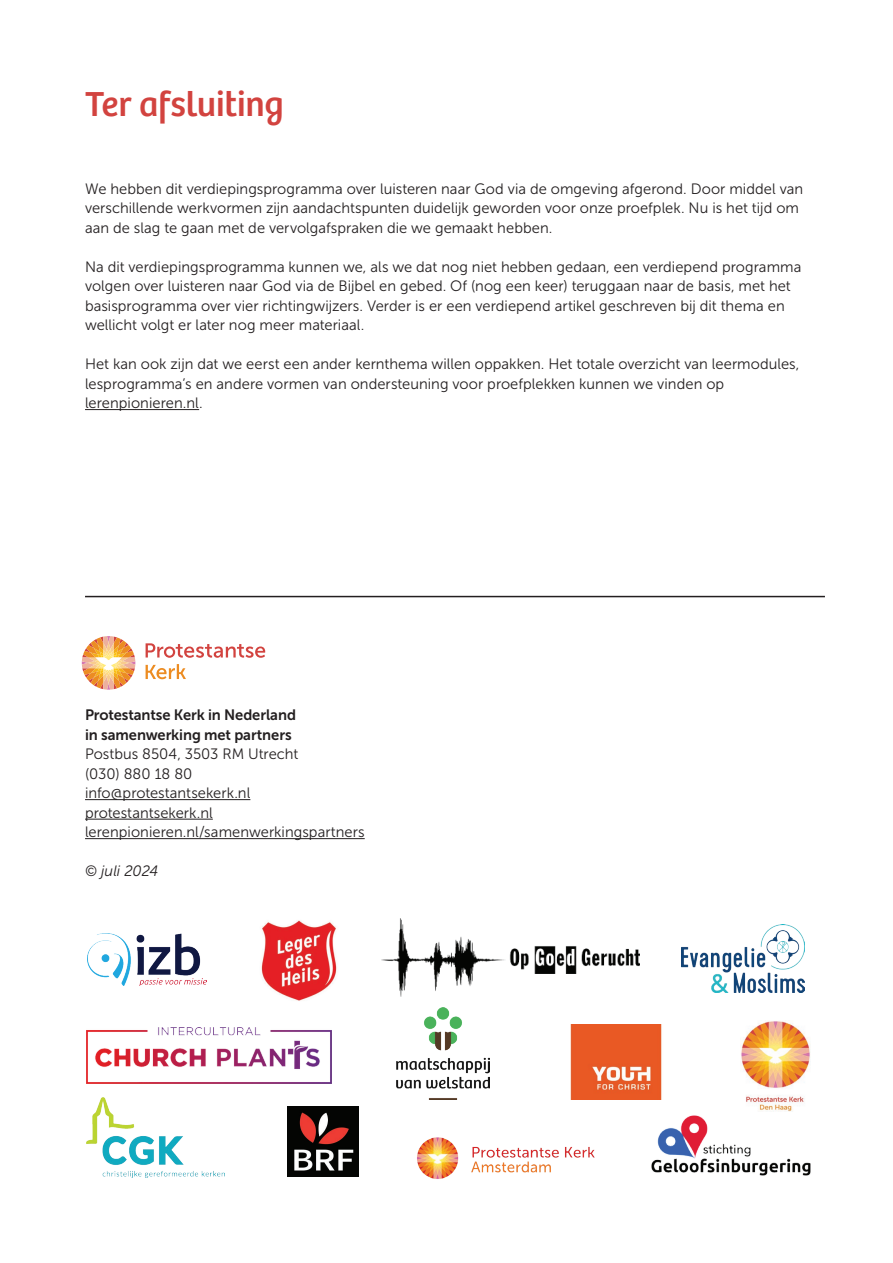
<style>
.page{position:relative;width:893px;height:1263px;background:#fff}
.page>*{position:absolute;margin:0;border:0;box-sizing:border-box;transform-origin:0 0}
.t1{font:36px "Bree";letter-spacing:-.01em;color:#d2433f}
.t2{font:15px/19.5px "Museo Sans 300";letter-spacing:.005em;color:#231f20}
.t3{font:15px/19.5px "Museo Sans 700";letter-spacing:-.005em;color:#231f20}
.t4{font:italic 15px "Museo Sans 300";letter-spacing:-.005em;color:#231f20}
.s1{font-style:normal}
</style>
<div class="page">
<hr style="left:85px;top:409px;width:114px;height:1px;background:#231f20">
<hr style="left:85px;top:799px;width:165px;height:1px;background:#231f20">
<hr style="left:85px;top:819px;width:128px;height:1px;background:#231f20">
<hr style="left:85px;top:838px;width:280px;height:1px;background:#231f20">
<svg style="left:146px;top:643px;width:119px;height:15px"></svg>
<svg style="left:146px;top:664px;width:40px;height:15px"></svg>
<svg style="left:82px;top:636px;width:53px;height:54px"></svg>
<hr style="left:85px;top:596px;width:740px;height:1px;background:#231f20">
<img style="left:570px;top:1024px;width:92px;height:76px">
<img style="left:651px;top:1115px;width:160px;height:61px">
<img style="left:397px;top:1008px;width:93px;height:92px">
<img style="left:261px;top:920px;width:76px;height:81px">
<img style="left:87px;top:1098px;width:138px;height:80px">
<img style="left:87px;top:1027px;width:244px;height:57px">
<img style="left:682px;top:925px;width:123px;height:67px">
<img style="left:382px;top:919px;width:257px;height:78px">
<img style="left:88px;top:933px;width:118px;height:52px">
<img style="left:417px;top:1137px;width:178px;height:42px">
<img style="left:288px;top:1106px;width:71px;height:71px">
<img style="left:741px;top:1021px;width:69px;height:91px">
<h1 class="t1" style="left:85px;top:77px;width:200px">Ter afsluiting</h1>
<p class="t2" style="left:85px;top:179px;width:720px">We hebben dit verdiepingsprogramma over luisteren naar God via de omgeving afgerond. Door middel van verschillende werkvormen zijn aandachtspunten duidelijk geworden voor onze proefplek. Nu is het tijd om aan de slag te gaan met de vervolgafspraken die we gemaakt hebben.</p>
<p class="t2" style="left:85px;top:257px;width:718px">Na dit verdiepingsprogramma kunnen we, als we dat nog niet hebben gedaan, een verdiepend programma volgen over luisteren naar God via de Bijbel en gebed. Of (nog een keer) teruggaan naar de basis, met het basisprogramma over vier richtingwijzers. Verder is er een verdiepend artikel geschreven bij dit thema en wellicht volgt er later nog meer materiaal.</p>
<p class="t2" style="left:85px;top:354px;width:716px">Het kan ook zijn dat we eerst een ander kernthema willen oppakken. Het totale overzicht van leermodules, lesprogramma’s en andere vormen van ondersteuning voor proefplekken kunnen we vinden op lerenpionieren.nl.</p>
<p class="t3" style="left:85px;top:705px;width:212px">Protestantse Kerk in Nederland in samenwerking met partners</p>
<p class="t2" style="left:85px;top:744px;width:281px">Postbus 8504, 3503 RM Utrecht<br>(030) 880 18 80<br>info@protestantsekerk.nl protestantsekerk.nl lerenpionieren.nl/samenwerkingspartners</p>
<p class="t4" style="left:85px;top:863px;width:75px"><span class="s1">©</span> juli 2024</p>
</div>
